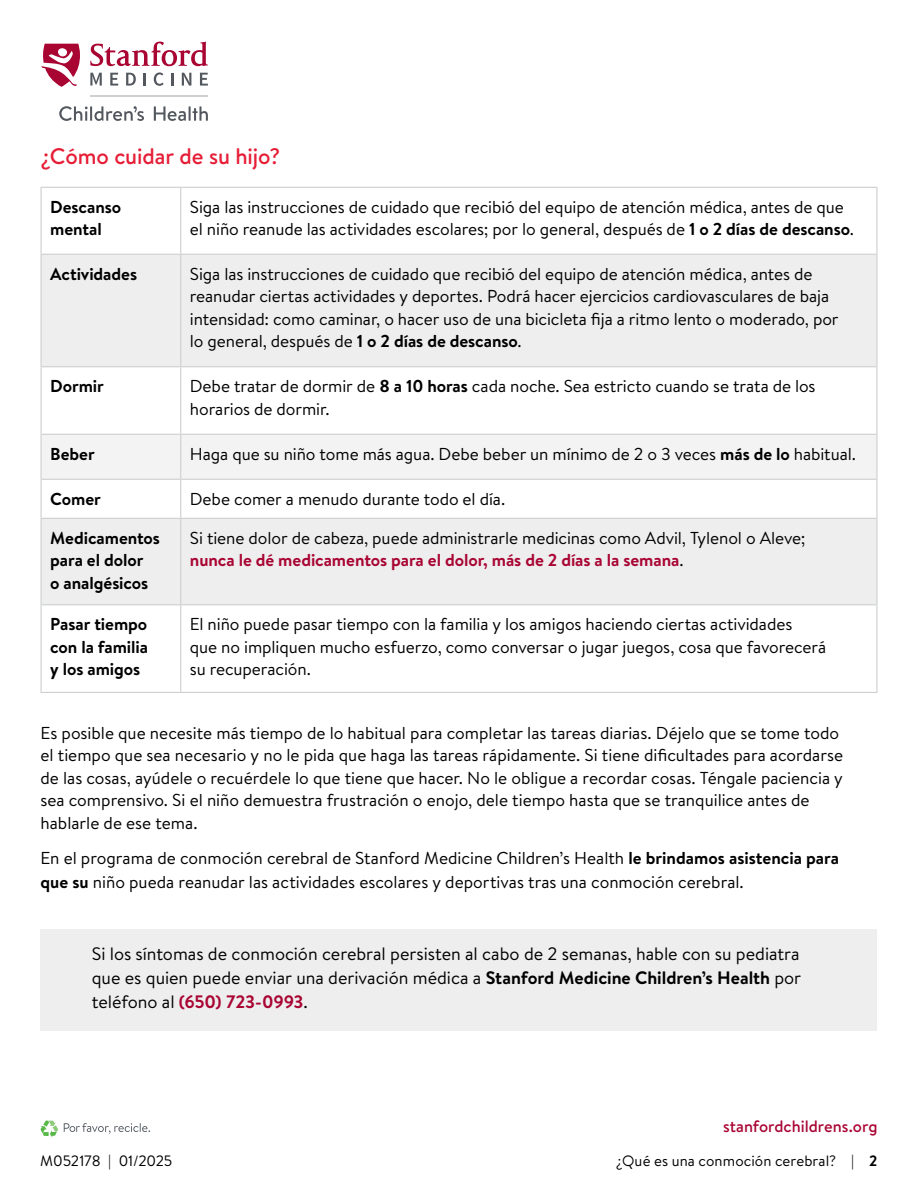
<style>
.page{position:relative;width:918px;height:1188px;background:#fff}
.page>*{position:absolute;margin:0;border:0;box-sizing:border-box;transform-origin:0 0}
.t1{font:500 22.5px "Brandon Text";letter-spacing:-.005em;color:#e61d36}
.t2{font:18px/24px "Brandon Text";color:#000;text-align:justify}
.t3{font:17.25px/22.5px "Brandon Text";letter-spacing:-.005em;color:#000}
.t4{font:700 17.25px/22.5px "Brandon Text";letter-spacing:-.005em;color:#000}
.t5{font:500 16.5px "Brandon Text";color:#a90533}
.t6{font:15px "Brandon Text";letter-spacing:.005em;color:#000}
.s1{font-weight:700}
.s2{font-weight:700;color:#a90533}
</style>
<div class="page">
<svg style="left:154px;top:106px;width:54px;height:15px"></svg>
<svg style="left:59px;top:106px;width:85px;height:15px"></svg>
<hr style="left:90px;top:95px;width:118px;height:2px;background:#cdcfd0">
<svg style="left:200px;top:73px;width:8px;height:13px"></svg>
<svg style="left:182px;top:73px;width:9px;height:13px"></svg>
<svg style="left:171px;top:73px;width:2px;height:13px"></svg>
<svg style="left:154px;top:72px;width:10px;height:14px"></svg>
<svg style="left:144px;top:73px;width:2px;height:13px"></svg>
<svg style="left:126px;top:73px;width:10px;height:13px"></svg>
<svg style="left:110px;top:73px;width:8px;height:13px"></svg>
<svg style="left:90px;top:73px;width:12px;height:13px"></svg>
<svg style="left:90px;top:42px;width:118px;height:24px"></svg>
<svg style="left:41px;top:44px;width:39px;height:43px"></svg>
<div style="left:58px;top:48px;width:9px;height:9px;background:#fff;border-radius:50%"></div>
<svg style="left:42px;top:188px;width:834px;height:504px"></svg>
<svg style="left:42px;top:255px;width:834px;height:349px;fill:#eeeeef"></svg>
<div style="left:42px;top:435px;width:834px;height:44px;background:#f3f3f3"></div>
<hr style="left:40px;top:187px;width:141px;height:1px;background:#cdcfd0">
<hr style="left:40px;top:188px;width:2px;height:66px;background:#cdcfd0">
<hr style="left:181px;top:187px;width:697px;height:1px;background:#cdcfd0">
<hr style="left:180px;top:188px;width:1px;height:66px;background:#cdcfd0">
<hr style="left:876px;top:188px;width:2px;height:66px;background:#cdcfd0">
<hr style="left:40px;top:254px;width:141px;height:1px;background:#cdcfd0">
<hr style="left:40px;top:255px;width:2px;height:111px;background:#cdcfd0">
<hr style="left:181px;top:254px;width:697px;height:1px;background:#cdcfd0">
<hr style="left:180px;top:255px;width:1px;height:111px;background:#cdcfd0">
<hr style="left:876px;top:255px;width:2px;height:111px;background:#cdcfd0">
<hr style="left:40px;top:366px;width:141px;height:1px;background:#cdcfd0">
<hr style="left:40px;top:367px;width:2px;height:67px;background:#cdcfd0">
<hr style="left:181px;top:366px;width:697px;height:1px;background:#cdcfd0">
<hr style="left:180px;top:367px;width:1px;height:67px;background:#cdcfd0">
<hr style="left:876px;top:367px;width:2px;height:67px;background:#cdcfd0">
<hr style="left:40px;top:434px;width:141px;height:1px;background:#cdcfd0">
<hr style="left:40px;top:435px;width:2px;height:44px;background:#cdcfd0">
<hr style="left:181px;top:434px;width:697px;height:1px;background:#cdcfd0">
<hr style="left:180px;top:435px;width:1px;height:44px;background:#cdcfd0">
<hr style="left:876px;top:435px;width:2px;height:44px;background:#cdcfd0">
<hr style="left:40px;top:479px;width:141px;height:1px;background:#cdcfd0">
<hr style="left:40px;top:480px;width:2px;height:38px;background:#cdcfd0">
<hr style="left:181px;top:479px;width:697px;height:1px;background:#cdcfd0">
<hr style="left:180px;top:480px;width:1px;height:38px;background:#cdcfd0">
<hr style="left:876px;top:480px;width:2px;height:38px;background:#cdcfd0">
<hr style="left:40px;top:518px;width:141px;height:1px;background:#cdcfd0">
<hr style="left:40px;top:519px;width:2px;height:85px;background:#cdcfd0">
<hr style="left:181px;top:518px;width:697px;height:1px;background:#cdcfd0">
<hr style="left:180px;top:519px;width:1px;height:85px;background:#cdcfd0">
<hr style="left:876px;top:519px;width:2px;height:85px;background:#cdcfd0">
<hr style="left:40px;top:604px;width:141px;height:1px;background:#cdcfd0">
<hr style="left:40px;top:605px;width:2px;height:87px;background:#cdcfd0">
<hr style="left:181px;top:604px;width:697px;height:1px;background:#cdcfd0">
<hr style="left:180px;top:605px;width:1px;height:87px;background:#cdcfd0">
<hr style="left:876px;top:605px;width:2px;height:87px;background:#cdcfd0">
<hr style="left:40px;top:692px;width:141px;height:1px;background:#cdcfd0">
<hr style="left:181px;top:692px;width:697px;height:1px;background:#cdcfd0">
<div style="left:40px;top:929px;width:838px;height:101px;background:#eeeeef"></div>
<svg style="left:40px;top:1121px;width:18px;height:17px"></svg>
<svg style="left:64px;top:1123px;width:86px;height:11px"></svg>
<h1 class="t1" style="left:40px;top:141px;width:241px">¿Cómo cuidar de su hijo?</h1>
<p class="t4" style="left:50px;top:195px;width:73px">Descanso mental</p>
<p class="t3" style="left:190px;top:195px;width:665px">Siga las instrucciones de cuidado que recibió del equipo de atención médica, antes de que el niño reanude las actividades escolares; por lo general, después de <span class="s1">1 o 2 días de descanso</span>.</p>
<p class="t4" style="left:50px;top:262px;width:88px">Actividades</p>
<p class="t3" style="left:190px;top:262px;width:650px">Siga las instrucciones de cuidado que recibió del equipo de atención médica, antes de reanudar ciertas actividades y deportes. Podrá hacer ejercicios cardiovasculares de baja intensidad: como caminar, o hacer uso de una bicicleta fija a ritmo lento o moderado, por lo general, después de <span class="s1">1 o 2 días de descanso</span>.</p>
<p class="t4" style="left:50px;top:375px;width:55px">Dormir</p>
<p class="t3" style="left:190px;top:374px;width:627px">Debe tratar de dormir de <span class="s1">8 a 10 horas</span> cada noche. Sea estricto cuando se trata de los horarios de dormir.</p>
<p class="t4" style="left:50px;top:442px;width:46px">Beber</p>
<p class="t3" style="left:190px;top:442px;width:668px">Haga que su niño tome más agua. Debe beber un mínimo de 2 o 3 veces <span class="s1">más de lo</span> habitual.</p>
<p class="t4" style="left:50px;top:487px;width:52px">Comer</p>
<p class="t3" style="left:190px;top:487px;width:317px">Debe comer a menudo durante todo el día.</p>
<p class="t4" style="left:50px;top:526px;width:111px">Medicamentos para el dolor<br>o analgésicos</p>
<p class="t3" style="left:190px;top:526px;width:617px">Si tiene dolor de cabeza, puede administrarle medicinas como Advil, Tylenol o Aleve; <span class="s2">nunca le dé medicamentos para el dolor, más de 2 días a la semana</span>.</p>
<p class="t4" style="left:50px;top:613px;width:99px;text-align:justify">Pasar tiempo con la familia y los amigos</p>
<p class="t3" style="left:190px;top:613px;width:638px">El niño puede pasar tiempo con la familia y los amigos haciendo ciertas actividades<br>que no impliquen mucho esfuerzo, como conversar o jugar juegos, cosa que favorecerá su recuperación.</p>
<p class="t3" style="left:40px;top:721px;width:804px">Es posible que necesite más tiempo de lo habitual para completar las tareas diarias. Déjelo que se tome todo el tiempo que sea necesario y no le pida que haga las tareas rápidamente. Si tiene dificultades para acordarse de las cosas, ayúdele o recuérdele lo que tiene que hacer. No le obligue a recordar cosas. Téngale paciencia y sea comprensivo. Si el niño demuestra frustración o enojo, dele tiempo hasta que se tranquilice antes de hablarle de ese tema.</p>
<p class="t3" style="left:40px;top:845px;width:800px;line-height:24px">En el programa de conmoción cerebral de Stanford Medicine Children’s Health <span class="s1">le brindamos asistencia para que su</span> niño pueda reanudar las actividades escolares y deportivas tras una conmoción cerebral.</p>
<p class="t2" style="left:92px;top:941px;width:711px">Si los síntomas de conmoción cerebral persisten al cabo de 2 semanas, hable con su pediatra que es quien puede enviar una derivación médica a <span class="s1">Stanford Medicine Children’s Health</span> por teléfono al <span class="s2">(650) 723-0993</span>.</p>
<p class="t5" style="left:723px;top:1115px;width:156px">stanfordchildrens.org</p>
<p class="t6" style="left:40px;top:1150px;width:134px">M052178 | 01/2025</p>
<p class="t6" style="left:616px;top:1150px;width:263px">¿Qué es una conmoción cerebral? | <span class="s1">2</span></p>
</div>
